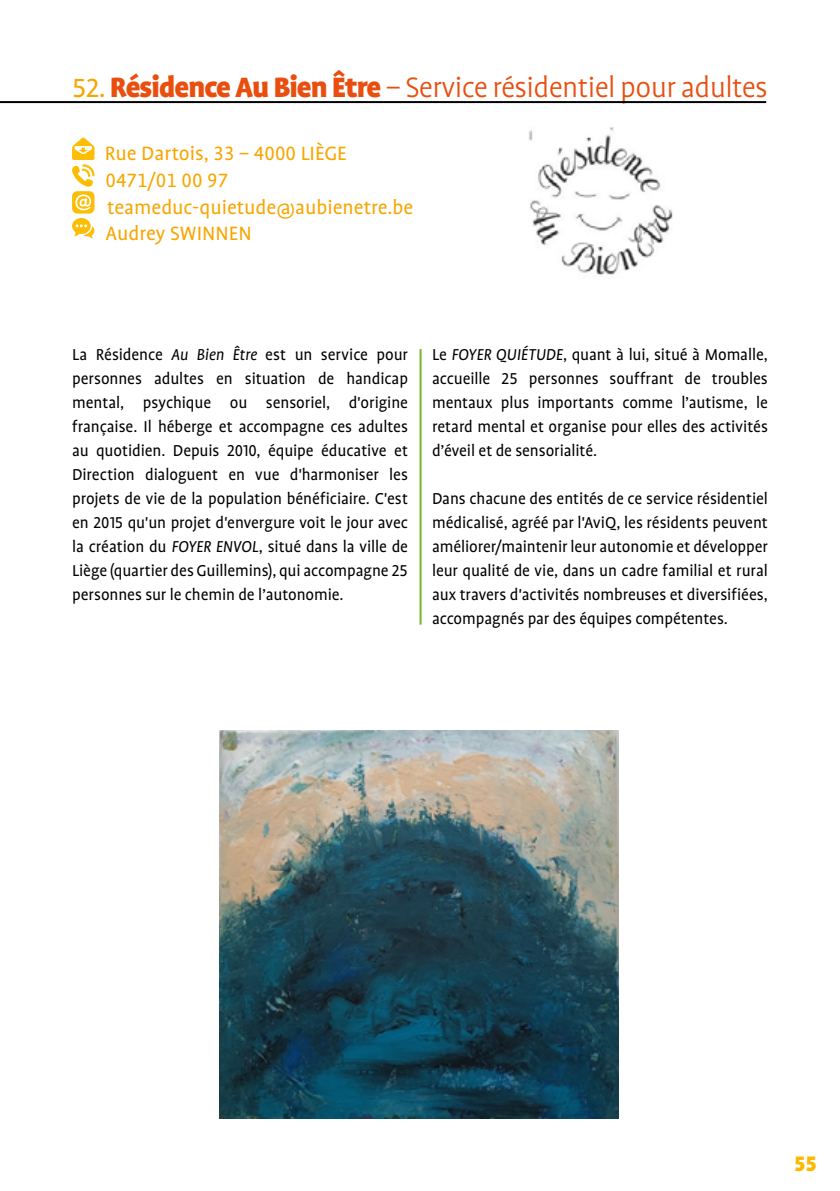
<style>
.page{position:relative;width:840px;height:1191px;background:#fff}
.page>*{position:absolute;margin:0;border:0;box-sizing:border-box;transform-origin:0 0}
.t1{font:300 32px "Profile OT";letter-spacing:-.02em;color:#e94e0f}
.t2{font:900 24px "Profile OT";color:#fbba00}
.t3{font:22px/26.8px "Profile OT";color:#f7a600}
.t4{font:18px/24px "Profile OT";letter-spacing:-.005em;color:#000;text-align:justify}
.s1{font-weight:400;font-size:30px;color:#f7a600}
.s2{font-weight:900}
.s3{font-style:italic}
</style>
<div class="page">
<svg style="left:72px;top:138px;width:22px;height:100px"></svg>
<hr style="left:0;top:101px;width:765px;height:2px;background:#000">
<img style="left:529px;top:127px;width:144px;height:149px">
<img style="left:220px;top:730px;width:398px;height:389px">
<hr style="left:419px;top:349px;width:2px;height:275px;background:#76b82a">
<h1 class="t1" style="left:72px;top:69px;width:697px"><span class="s1">52.</span> <span class="s2">Résidence Au Bien Être</span> – Service résidentiel pour adultes</h1>
<p class="t3" style="left:105px;top:140px;width:310px">Rue Dartois, 33 – 4000 LIÈGE<br>0471/01 00 97 teameduc-quietude@aubienetre.be<br>Audrey SWINNEN</p>
<p class="t4" style="left:72px;top:343px;width:337px">La Résidence <span class="s3">Au Bien Être</span> est un service pour personnes adultes en situation de handicap mental, psychique ou sensoriel, d'origine française. Il héberge et accompagne ces adultes au quotidien. Depuis 2010, équipe éducative et Direction dialoguent en vue d'harmoniser les projets de vie de la population bénéficiaire. C'est en 2015 qu'un projet d'envergure voit le jour avec la création du <span class="s3">FOYER ENVOL</span>, situé dans la ville de Liège (quartier des Guillemins), qui accompagne 25 personnes sur le chemin de l’autonomie.</p>
<p class="t4" style="left:432px;top:343px;width:337px">Le <span class="s3">FOYER QUIÉTUDE</span>, quant à lui, situé à Momalle, accueille 25 personnes souffrant de troubles mentaux plus importants comme l’autisme, le retard mental et organise pour elles des activités d’éveil et de sensorialité.</p>
<p class="t4" style="left:432px;top:487px;width:337px">Dans chacune des entités de ce service résidentiel médicalisé, agréé par l'AviQ, les résidents peuvent améliorer/maintenir leur autonomie et développer leur qualité de vie, dans un cadre familial et rural aux travers d'activités nombreuses et diversifiées, accompagnés par des équipes compétentes.</p>
<h2 class="t2" style="left:793px;top:1150px;width:24px">55</h2>
</div>
